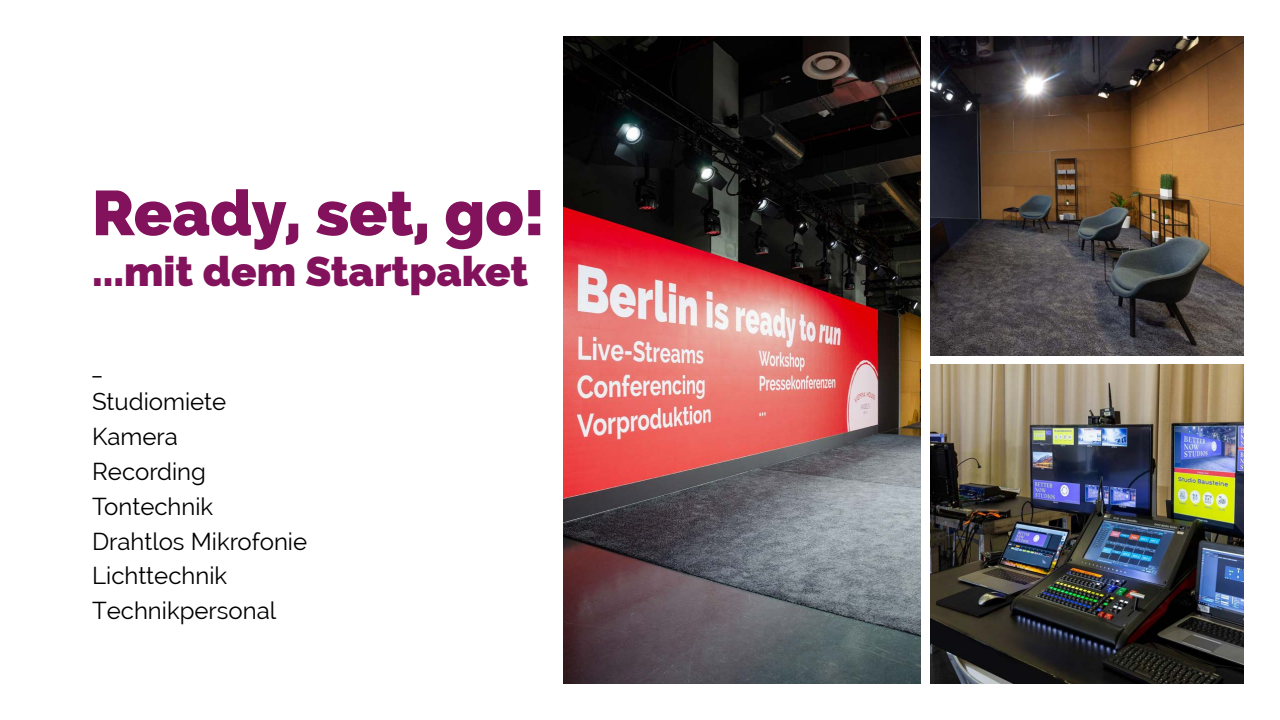
<style>
.page{position:relative;width:1280px;height:720px;background:#fff}
.page>*{position:absolute;margin:0;border:0;box-sizing:border-box;transform-origin:0 0}
.t1{font:800 63px "Raleway";color:#82125b}
.t2{font:800 42px "Raleway";color:#82125b}
.t3{font:24px "Raleway";color:#000}
</style>
<div class="page">
<img style="left:564px;top:36px;width:356px;height:648px">
<img style="left:931px;top:36px;width:313px;height:319px">
<img style="left:931px;top:365px;width:313px;height:319px">
<p class="t1" style="left:92px;top:177px;width:454px">Ready, set, go!</p>
<p class="t2" style="left:92px;top:246px;width:438px">...mit dem Startpaket</p>
<p class="t3" style="left:92px;top:353px;width:11px">_</p>
<p class="t3" style="left:92px;top:388px;width:136px">Studiomiete</p>
<p class="t3" style="left:92px;top:423px;width:87px">Kamera</p>
<p class="t3" style="left:92px;top:458px;width:115px">Recording</p>
<p class="t3" style="left:92px;top:492px;width:123px">Tontechnik</p>
<p class="t3" style="left:92px;top:527px;width:217px">Drahtlos Mikrofonie</p>
<p class="t3" style="left:92px;top:562px;width:137px">Lichttechnik</p>
<p class="t3" style="left:92px;top:597px;width:186px">Technikpersonal</p>
</div>
